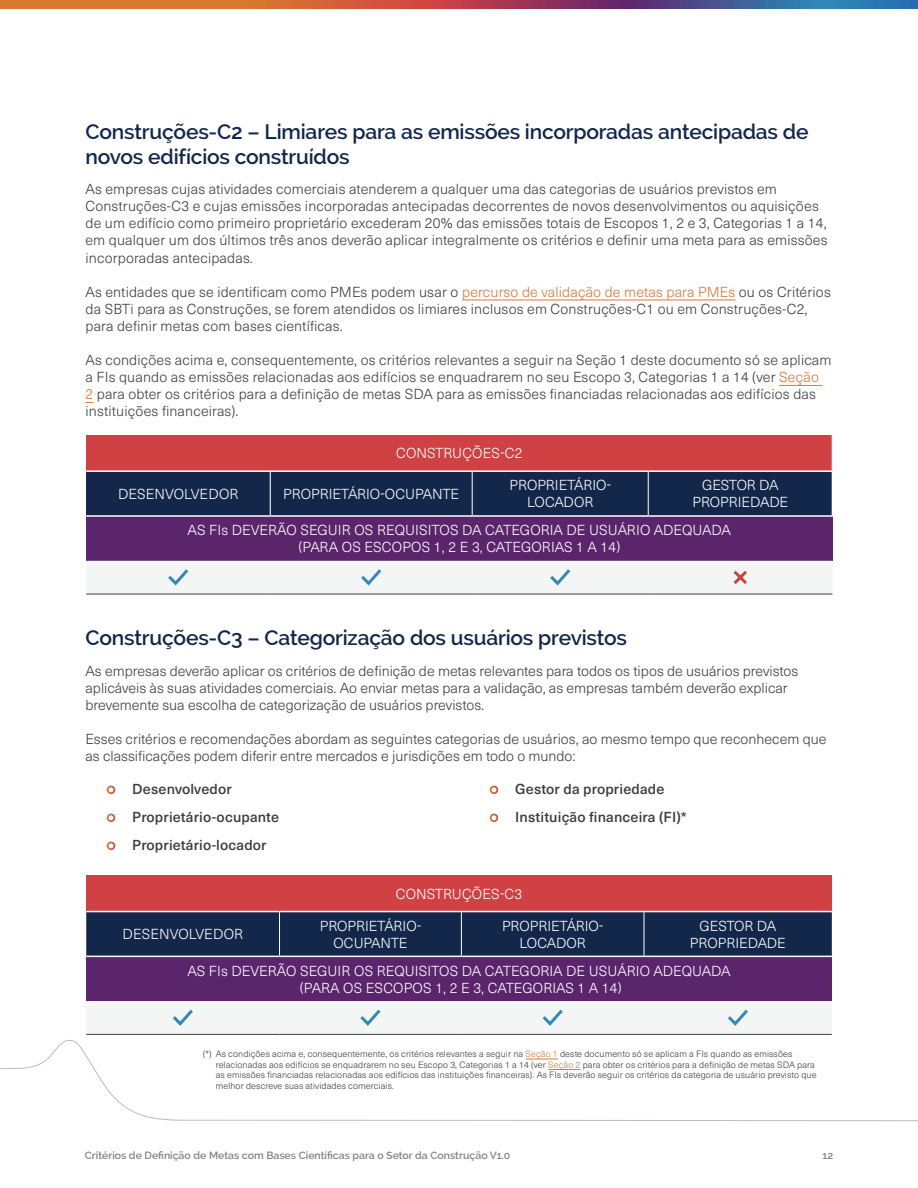
<style>
.page{position:relative;width:918px;height:1188px;background:#fff}
.page>*{position:absolute;margin:0;border:0;box-sizing:border-box;transform-origin:0 0}
.t1{font:600 21px/25.5px "Raleway";letter-spacing:-.01em;color:#12274a}
.Bullet{font:300 14.25px/17.1px "Neue Haas Unica";letter-spacing:.01em;color:#3e3e3f}
.Body{font:300 14.25px/17.1px "Neue Haas Unica";color:#3e3e3f}
.Body-2{font:300 14.25px/17.1px "Neue Haas Unica";color:#fff;text-align:center}
.Bullet-2{font:500 14.25px "Neue Haas Unica";letter-spacing:.01em;color:#3e3e3f}
.t2{font:600 10.5px "Raleway";color:#808285}
.Footnote{font:300 9px/10.5px "Neue Haas Unica";letter-spacing:.01em;color:#3e3e3f}
.s1{color:#d47a3d}
</style>
<div class="page">
<svg style="left:0;top:0;width:918px;height:9px;background:#985d5c"></svg>
<svg style="left:0;top:1040px;width:918px;height:82px"></svg>
<div style="left:86px;top:435px;width:746px;height:36px;background:#cf4143"></div>
<div style="left:86px;top:471px;width:184px;height:45px;background:#12274a"></div>
<div style="left:271px;top:472px;width:561px;height:43px;background:#12274a"></div>
<div style="left:86px;top:516px;width:746px;height:45px;background:#5b256b"></div>
<hr style="left:472px;top:472px;width:1px;height:43px;background:#fff">
<hr style="left:648px;top:472px;width:1px;height:43px;background:#fff">
<hr style="left:86px;top:594px;width:184px;height:1px;background:#3e3e3f">
<hr style="left:270px;top:594px;width:202px;height:1px;background:#3e3e3f">
<hr style="left:472px;top:594px;width:176px;height:1px;background:#3e3e3f">
<hr style="left:648px;top:594px;width:184px;height:1px;background:#3e3e3f">
<hr style="left:86px;top:515px;width:184px;height:2px;background:#fff">
<hr style="left:270px;top:515px;width:202px;height:2px;background:#fff">
<hr style="left:472px;top:515px;width:176px;height:2px;background:#fff">
<hr style="left:648px;top:515px;width:185px;height:2px;background:#fff">
<hr style="left:86px;top:470px;width:184px;height:2px;background:#fff">
<hr style="left:270px;top:470px;width:202px;height:2px;background:#fff">
<hr style="left:472px;top:470px;width:176px;height:2px;background:#fff">
<hr style="left:648px;top:470px;width:185px;height:2px;background:#fff">
<div style="left:86px;top:561px;width:746px;height:33px;background:#f4f5f5"></div>
<div style="left:86px;top:875px;width:746px;height:37px;background:#cf4143"></div>
<div style="left:86px;top:912px;width:746px;height:44px;background:#12274a"></div>
<div style="left:86px;top:956px;width:746px;height:45px;background:#5b256b"></div>
<hr style="left:461px;top:912px;width:1px;height:44px;background:#fff">
<hr style="left:86px;top:1034px;width:194px;height:1px;background:#3e3e3f">
<hr style="left:280px;top:1034px;width:181px;height:1px;background:#3e3e3f">
<hr style="left:461px;top:1034px;width:183px;height:1px;background:#3e3e3f">
<hr style="left:644px;top:1034px;width:188px;height:1px;background:#3e3e3f">
<hr style="left:644px;top:912px;width:1px;height:44px;background:#fff">
<hr style="left:279px;top:912px;width:1px;height:44px;background:#fff">
<hr style="left:86px;top:956px;width:194px;height:1px;background:#fff">
<hr style="left:280px;top:956px;width:181px;height:1px;background:#fff">
<hr style="left:461px;top:956px;width:183px;height:1px;background:#fff">
<hr style="left:644px;top:956px;width:188px;height:1px;background:#fff">
<hr style="left:86px;top:911px;width:194px;height:1px;background:#fff">
<hr style="left:280px;top:911px;width:181px;height:1px;background:#fff">
<hr style="left:461px;top:911px;width:183px;height:1px;background:#fff">
<hr style="left:644px;top:911px;width:188px;height:1px;background:#fff">
<div style="left:86px;top:1002px;width:746px;height:32px;background:#f4f5f5"></div>
<svg style="left:107px;top:786px;width:8px;height:8px"></svg>
<svg style="left:107px;top:814px;width:8px;height:8px"></svg>
<svg style="left:107px;top:842px;width:8px;height:8px"></svg>
<svg style="left:490px;top:786px;width:8px;height:8px"></svg>
<svg style="left:490px;top:814px;width:8px;height:8px"></svg>
<hr style="left:462px;top:300px;width:274px;height:1px;background:#d47a3d">
<hr style="left:779px;top:385px;width:43px;height:1px;background:#d47a3d">
<hr style="left:526px;top:1059px;width:32px;height:1px;background:#d47a3d">
<hr style="left:548px;top:1069px;width:33px;height:1px;background:#d47a3d">
<h3 class="t1" style="left:86px;top:119px;width:725px">Construções-C2 – Limiares para as emissões incorporadas antecipadas de novos edifícios construídos</h3>
<p class="Bullet" style="left:86px;top:180px;width:744px">As empresas cujas atividades comerciais atenderem a qualquer uma das categorias de usuários previstos em Construções-C3 e cujas emissões incorporadas antecipadas decorrentes de novos desenvolvimentos ou aquisições de um edifício como primeiro proprietário excederam 20% das emissões totais de Escopos 1, 2 e 3, Categorias 1 a 14, em qualquer um dos últimos três anos deverão aplicar integralmente os critérios e definir uma meta para as emissões incorporadas antecipadas.</p>
<p class="Bullet" style="left:86px;top:282px;width:747px">As entidades que se identificam como PMEs podem usar o <span class="s1">percurso de validação de metas para PMEs</span> ou os Critérios da SBTi para as Construções, se forem atendidos os limiares inclusos em Construções-C1 ou em Construções-C2, para definir metas com bases científicas.</p>
<p class="Bullet" style="left:86px;top:351px;width:748px">As condições acima e, consequentemente, os critérios relevantes a seguir na Seção 1 deste documento só se aplicam a FIs quando as emissões relacionadas aos edifícios se enquadrarem no seu Escopo 3, Categorias 1 a 14 (ver <span class="s1">Seção<br>2</span> para obter os critérios para a definição de metas SDA para as emissões financiadas relacionadas aos edifícios das instituições financeiras).</p>
<p class="Body-2" style="left:396px;top:444px;width:128px">CONSTRUÇÕES-C2</p>
<p class="Body-2" style="left:118px;top:485px;width:122px">DESENVOLVEDOR</p>
<p class="Body-2" style="left:283px;top:485px;width:177px">PROPRIETÁRIO-OCUPANTE</p>
<p class="Body-2" style="left:510px;top:476px;width:103px">PROPRIETÁRIO-<br>LOCADOR</p>
<p class="Body-2" style="left:692px;top:476px;width:97px">GESTOR DA<br>PROPRIEDADE</p>
<p class="Body-2" style="left:188px;top:521px;width:545px">AS FIs DEVERÃO SEGUIR OS REQUISITOS DA CATEGORIA DE USUÁRIO ADEQUADA</p>
<p class="Body-2" style="left:298px;top:538px;width:323px">(PARA OS ESCOPOS 1, 2 E 3, CATEGORIAS 1 A 14)</p>
<h3 class="t1" style="left:86px;top:625px;width:543px">Construções-C3 – Categorização dos usuários previstos</h3>
<p class="Body" style="left:86px;top:662px;width:714px">As empresas deverão aplicar os critérios de definição de metas relevantes para todos os tipos de usuários previstos aplicáveis às suas atividades comerciais. Ao enviar metas para a validação, as empresas também deverão explicar brevemente sua escolha de categorização de usuários previstos.</p>
<p class="Body" style="left:86px;top:730px;width:743px">Esses critérios e recomendações abordam as seguintes categorias de usuários, ao mesmo tempo que reconhecem que as classificações podem diferir entre mercados e jurisdições em todo o mundo:</p>
<p class="Bullet-2" style="left:132px;top:778px;width:101px">Desenvolvedor</p>
<p class="Bullet-2" style="left:132px;top:806px;width:148px">Proprietário-ocupante</p>
<p class="Bullet-2" style="left:132px;top:834px;width:136px">Proprietário-locador</p>
<p class="Bullet-2" style="left:515px;top:778px;width:151px">Gestor da propriedade</p>
<p class="Bullet-2" style="left:515px;top:806px;width:173px">Instituição financeira (FI)*</p>
<p class="Body-2" style="left:396px;top:884px;width:128px">CONSTRUÇÕES-C3</p>
<p class="Body-2" style="left:123px;top:925px;width:122px">DESENVOLVEDOR</p>
<p class="Body-2" style="left:320px;top:916px;width:103px">PROPRIETÁRIO-<br>OCUPANTE</p>
<p class="Body-2" style="left:502px;top:916px;width:103px">PROPRIETÁRIO-<br>LOCADOR</p>
<p class="Body-2" style="left:690px;top:916px;width:97px">GESTOR DA<br>PROPRIEDADE</p>
<p class="Body-2" style="left:187px;top:961px;width:545px">AS FIs DEVERÃO SEGUIR OS REQUISITOS DA CATEGORIA DE USUÁRIO ADEQUADA</p>
<p class="Body-2" style="left:300px;top:978px;width:323px">(PARA OS ESCOPOS 1, 2 E 3, CATEGORIAS 1 A 14)</p>
<p class="Footnote" style="left:216px;top:1048px;width:602px;text-indent:-13px">(*) As condições acima e, consequentemente, os critérios relevantes a seguir na <span class="s1">Seção 1</span> deste documento só se aplicam a FIs quando as emissões relacionadas aos edifícios se enquadrarem no seu Escopo 3, Categorias 1 a 14 (ver <span class="s1">Seção 2</span> para obter os critérios para a definição de metas SDA para as emissões financiadas relacionadas aos edifícios das instituições financeiras). As FIs deverão seguir os critérios da categoria de usuário previsto que melhor descreve suas atividades comerciais.</p>
<p class="t2" style="left:85px;top:1150px;width:427px">Critérios de Definição de Metas com Bases Científicas para o Setor da Construção V1.0</p>
<p class="t2" style="left:822px;top:1150px;width:12px">12</p>
</div>
